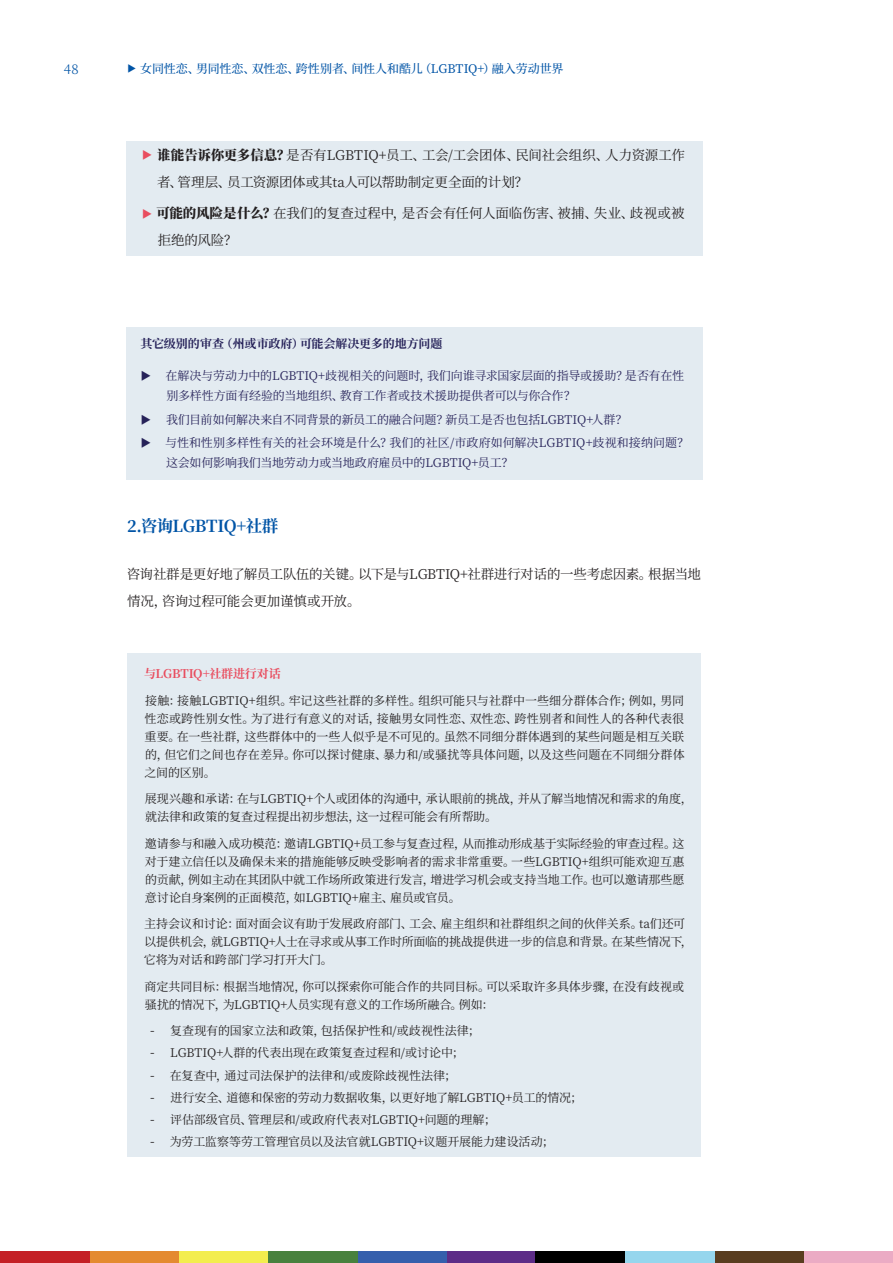
<style>
.page{position:relative;width:893px;height:1263px;background:#fff}
.page>*{position:absolute;margin:0;border:0;box-sizing:border-box;transform-origin:0 0}
.Body_text_black{font:700 16.5px "Source Han Serif CN";letter-spacing:-.025em;color:#0154a6}
.Body_text_black-2{font:13.5px/27px "Source Han Serif CN";letter-spacing:-.015em;color:#231f20}
.t1{font:300 13.5px "Source Han Serif CN";color:#0154a6}
.Body_text_black-3{font:12px/18px "Source Han Serif CN";letter-spacing:-.005em;color:#231f20}
.t2{font:12px/19.5px "Source Han Serif CN";letter-spacing:-.01em;color:#262259}
.t3{font:500 12px "Source Han Serif CN";letter-spacing:-.01em;color:#0154a6}
.Box_Title_generici{font:700 12px "Source Han Serif CN";letter-spacing:-.01em;color:#262259}
.Heading_04_Standard{font:700 12px "Source Han Serif CN";letter-spacing:-.015em;color:#e94d5f}
.s1{font-weight:800}
.s2{font-size:13.5px}
</style>
<div class="page">
<div style="left:127px;top:141px;width:576px;height:114px;background:#e3ebf1"></div>
<div style="left:127px;top:327px;width:576px;height:153px;background:#e3ebf1"></div>
<div style="left:128px;top:653px;width:573px;height:504px;background:#e3ebf1"></div>
<div style="left:446px;top:1251px;width:90px;height:12px;background:#5d2c87"></div>
<div style="left:804px;top:1251px;width:89px;height:12px;background:#ebabc4"></div>
<div style="left:357px;top:1251px;width:89px;height:12px;background:#355fac"></div>
<div style="left:714px;top:1251px;width:90px;height:12px;background:#593d1f"></div>
<div style="left:268px;top:1251px;width:89px;height:12px;background:#48813e"></div>
<div style="left:625px;top:1251px;width:89px;height:12px;background:#96d6ed"></div>
<div style="left:179px;top:1251px;width:89px;height:12px;background:#f3ed4e"></div>
<div style="left:536px;top:1251px;width:89px;height:12px;background:#000"></div>
<div style="left:89px;top:1251px;width:90px;height:12px;background:#e48a30"></div>
<div style="left:0;top:1251px;width:89px;height:12px;background:#c42026"></div>
<p class="t1" style="left:64px;top:61px;width:16px">48</p>
<p class="t3" style="left:140px;top:61px;width:425px">女同性恋、男同性恋、双性恋、跨性别者、间性人和酷儿（LGBTIQ+）融入劳动世界</p>
<p class="Body_text_black-2" style="left:157px;top:142px;width:529px"><span class="s1">谁能告诉你更多信息？</span>是否有LGBTIQ+员工、工会/工会团体、民间社会组织、人力资源工作者、管理层、员工资源团体或其ta人可以帮助制定更全面的计划？</p>
<p class="Body_text_black-2" style="left:156px;top:200px;width:530px"><span class="s1">可能的风险是什么？</span>在我们的复查过程中，是否会有任何人面临伤害、被捕、失业、歧视或被拒绝的风险？</p>
<p class="Box_Title_generici" style="left:140px;top:337px;width:303px">其它级别的审查（州或市政府）可能会解决更多的地方问题</p>
<p class="t2" style="left:166px;top:366px;width:520px">在解决与劳动力中的LGBTIQ+歧视相关的问题时，我们向谁寻求国家层面的指导或援助？是否有在性别多样性方面有经验的当地组织、教育工作者或技术援助提供者可以与你合作？</p>
<p class="t2" style="left:166px;top:410px;width:463px">我们目前如何解决来自不同背景的新员工的融合问题？新员工是否也包括LGBTIQ+人群？</p>
<p class="t2" style="left:165px;top:433px;width:525px">与性和性别多样性有关的社会环境是什么？我们的社区/市政府如何解决LGBTIQ+歧视和接纳问题？这会如何影响我们当地劳动力或当地政府雇员中的LGBTIQ+员工？</p>
<p class="Body_text_black" style="left:127px;top:517px;width:153px">2.咨询LGBTIQ+社群</p>
<p class="Body_text_black-2" style="left:127px;top:561px;width:576px">咨询社群是更好地了解员工队伍的关键。以下是与LGBTIQ+社群进行对话的一些考虑因素。根据当地情况，咨询过程可能会更加谨慎或开放。</p>
<p class="Heading_04_Standard" style="left:144px;top:667px;width:138px">与LGBTIQ+社群进行对话</p>
<p class="Body_text_black-3" style="left:144px;top:691px;width:542px;text-align:justify">接触：接触LGBTIQ+组织。牢记这些社群的多样性。组织可能只与社群中一些细分群体合作；例如，男同性恋或跨性别女性。为了进行有意义的对话，接触男女同性恋、双性恋、跨性别者和间性人的各种代表很重要。在一些社群，这些群体中的一些人似乎是不可见的。虽然不同细分群体遇到的某些问题是相互关联的，但它们之间也存在差异。你可以探讨健康、暴力和/或骚扰等具体问题，以及这些问题在不同细分群体之间的区别。</p>
<p class="Body_text_black-3" style="left:145px;top:790px;width:549px">展现兴趣和承诺：在与LGBTIQ+个人或团体的沟通中，承认眼前的挑战，并从了解当地情况和需求的角度，就法律和政策的复查过程提出初步想法，这一过程可能会有所帮助。</p>
<p class="Body_text_black-3" style="left:145px;top:834px;width:541px;text-align:justify">邀请参与和融入成功模范：邀请LGBTIQ+员工参与复查过程，从而推动形成基于实际经验的审查过程。这对于建立信任以及确保未来的措施能够反映受影响者的需求非常重要。一些LGBTIQ+组织可能欢迎互惠的贡献，例如主动在其团队中就工作场所政策进行发言，增进学习机会或支持当地工作。也可以邀请那些愿意讨论自身案例的正面模范，如LGBTIQ+雇主、雇员或官员。</p>
<p class="Body_text_black-3" style="left:144px;top:915px;width:551px">主持会议和讨论：面对面会议有助于发展政府部门、工会、雇主组织和社群组织之间的伙伴关系。ta们还可以提供机会，就LGBTIQ+人士在寻求或从事工作时所面临的挑战提供进一步的信息和背景。在某些情况下，它将为对话和跨部门学习打开大门。</p>
<p class="Body_text_black-3" style="left:145px;top:977px;width:541px">商定共同目标：根据当地情况，你可以探索你可能合作的共同目标。可以采取许多具体步骤，在没有歧视或骚扰的情况下，为LGBTIQ+人员实现有意义的工作场所融合。例如：</p>
<p class="Body_text_black-3" style="left:150px;top:1022px;width:332px"><span class="s2">-</span> 复查现有的国家立法和政策，包括保护性和/或歧视性法律；</p>
<p class="Body_text_black-3" style="left:150px;top:1044px;width:316px"><span class="s2">-</span> LGBTIQ+人群的代表出现在政策复查过程和/或讨论中；</p>
<p class="Body_text_black-3" style="left:150px;top:1066px;width:308px"><span class="s2">-</span> 在复查中，通过司法保护的法律和/或废除歧视性法律；</p>
<p class="Body_text_black-3" style="left:150px;top:1089px;width:434px"><span class="s2">-</span> 进行安全、道德和保密的劳动力数据收集，以更好地了解LGBTIQ+员工的情况；</p>
<p class="Body_text_black-3" style="left:150px;top:1111px;width:348px"><span class="s2">-</span> 评估部级官员、管理层和/或政府代表对LGBTIQ+问题的理解；</p>
<p class="Body_text_black-3" style="left:150px;top:1133px;width:405px"><span class="s2">-</span> 为劳工监察等劳工管理官员以及法官就LGBTIQ+议题开展能力建设活动；</p>
</div>
